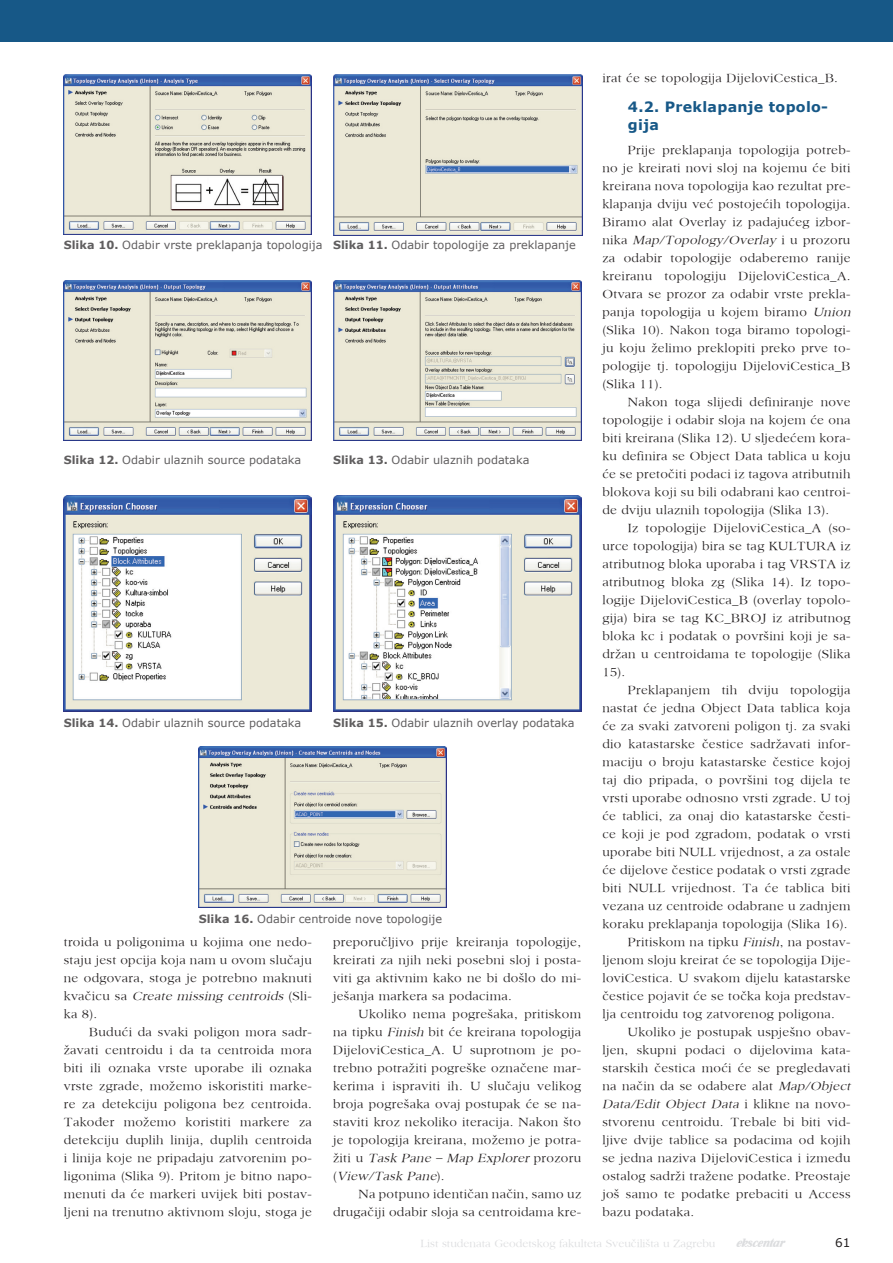
<style>
.page{position:relative;width:893px;height:1263px;background:#fff}
.page>*{position:absolute;margin:0;border:0;box-sizing:border-box;transform-origin:0 0}
.t1{font:700 14.25px/18px "Verdana";letter-spacing:.02em;color:#175887}
.t2{font:12.75px/18px "Sanford";letter-spacing:.025em;color:#231f20;text-align:justify}
.t3{font:italic 12.75px "Sanford";color:#231f20}
.t4{font:12.75px "Flamenco D";color:#dcdddf}
.t5{font:12px "Verdana";color:#231f20}
.t6{font:11.25px "Verdana";color:#605e5f}
.t7{font:11.25px "Sanford";color:#dcdddf}
.s1{font-weight:700}
.s2{font-style:italic}
.s3{font-style:normal}
</style>
<div class="page">
<img style="left:64px;top:74px;width:248px;height:161px">
<img style="left:333px;top:74px;width:249px;height:162px">
<img style="left:64px;top:280px;width:248px;height:161px">
<img style="left:333px;top:280px;width:248px;height:161px">
<img style="left:64px;top:496px;width:248px;height:216px">
<img style="left:333px;top:496px;width:248px;height:216px">
<img style="left:199px;top:747px;width:248px;height:160px">
<div style="left:0;top:0;width:893px;height:42px;background:#175887"></div>
<p class="t6" style="left:64px;top:238px;width:260px"><span class="s1">Slika 10.</span> Odabir vrste preklapanja topologija</p>
<p class="t6" style="left:333px;top:238px;width:244px"><span class="s1">Slika 11.</span> Odabir topologije za preklapanje</p>
<p class="t6" style="left:64px;top:452px;width:239px"><span class="s1">Slika 12.</span> Odabir ulaznih source podataka</p>
<p class="t6" style="left:333px;top:452px;width:198px"><span class="s1">Slika 13.</span> Odabir ulaznih podataka</p>
<p class="t6" style="left:64px;top:715px;width:239px"><span class="s1">Slika 14.</span> Odabir ulaznih source podataka</p>
<p class="t6" style="left:333px;top:715px;width:243px"><span class="s1">Slika 15.</span> Odabir ulaznih overlay podataka</p>
<p class="t6" style="left:199px;top:912px;width:245px"><span class="s1">Slika 16.</span> Odabir centroide nove topologije</p>
<p class="t2" style="left:64px;top:932px;width:250px">troida u poligonima u kojima one nedo&shy;staju jest opcija koja nam u ovom slučaju ne odgovara, stoga je potrebno maknuti kv a č i c u s a <span class="s2">Create missing centroids</span> ( S l i - ka 8).</p>
<p class="t2" style="left:64px;top:1022px;width:250px;text-indent:26px">Budući da svaki poligon mora sadr&shy;žavati centroidu i da ta centroida mora biti ili oznaka vrste uporabe ili oznaka vrste zgrade, možemo iskoristiti marke&shy;re za detekciju poligona bez centroida.<br>Također možemo koristiti markere za detekciju duplih linija, duplih centroida i linija koje ne pripadaju zatvorenim po&shy;ligonima (Slika 9). Pritom je bitno napo&shy;menuti da će markeri uvijek biti postav&shy;ljeni na trenutno aktivnom sloju, stoga je</p>
<p class="t2" style="left:333px;top:932px;width:250px">preporučljivo prije kreiranja topologije, kreirati za njih neki posebni sloj i posta&shy;viti ga aktivnim kako ne bi došlo do mi&shy;ješanja markera sa podacima.</p>
<p class="t2" style="left:333px;top:1004px;width:250px;text-indent:26px">Ukoliko nema pogrešaka, pritiskom na tipku <span class="s2">Finish</span> bit će kreirana topologija DijeloviCestica_A. U suprotnom je po&shy;trebno potražiti pogreške označene mar&shy;kerima i ispraviti ih. U slučaju velikog broja pogrešaka ovaj postupak će se na&shy;staviti kroz nekoliko iteracija. Nakon što je topologija kreirana, možemo je potra&shy;ž i t i u <span class="s2">Task Pane – Map Explorer</span> p r o z o r u ( <span class="s2">View/Task Pane</span>) .</p>
<p class="t2" style="left:333px;top:1184px;width:250px;text-align:right">Na potpuno identičan način, samo uz drugačiji odabir sloja sa centroidama kre-</p>
<p class="t2" style="left:602px;top:68px;width:237px">irat će se topologija DijeloviCestica_B.</p>
<p class="t1" style="left:628px;top:98px;width:202px">4.2. Preklapanje topolo&shy;gija</p>
<p class="t2" style="left:602px;top:140px;width:253px;text-align:left;text-indent:26px">Prije preklapanja topologija potreb&shy;no je kreirati novi sloj na kojemu će biti kreirana nova topologija kao rezultat pre&shy;klapanja dviju već postojećih topologija.<br>Biramo alat Overlay iz padajućeg izbor&shy;n i k a <span class="s2">Map/Topology/Overlay</span> i u p r o z o r u za odabir topologije odaberemo ranije kreiranu topologiju DijeloviCestica_A.<br>Otvara se prozor za odabir vrste prekla&shy;panja topologija u kojem biramo <span class="s2">Union </span>(Slika 10). Nakon toga biramo topologi&shy;ju koju želimo preklopiti preko prve to&shy;pologije tj. topologiju DijeloviCestica_B (Slika 11).</p>
<p class="t2" style="left:602px;top:392px;width:250px;text-indent:26px">Nakon toga slijedi definiranje nove topologije i odabir sloja na kojem će ona biti kreirana (Slika 12). U sljedećem kora&shy;ku definira se Object Data tablica u koju će se pretočiti podaci iz tagova atributnih blokova koji su bili odabrani kao centroi&shy;de dviju ulaznih topologija (Slika 13).</p>
<p class="t2" style="left:602px;top:518px;width:250px;text-indent:26px">Iz topologije DijeloviCestica_A (so&shy;urce topologija) bira se tag KULTURA iz atributnog bloka uporaba i tag VRSTA iz atributnog bloka zg (Slika 14). Iz topo&shy;logije DijeloviCestica_B (overlay topolo&shy;gija) bira se tag KC_BROJ iz atributnog bloka kc i podatak o površini koji je sa&shy;držan u centroidama te topologije (Slika 15).</p>
<p class="t2" style="left:628px;top:680px;width:224px">Preklapanjem tih dviju topologija</p>
<p class="t2" style="left:602px;top:698px;width:250px">nastat će jedna Object Data tablica koja</p>
<p class="t2" style="left:602px;top:716px;width:250px">će za svaki zatvoreni poligon tj. za svaki</p>
<p class="t2" style="left:602px;top:734px;width:250px">dio katastarske čestice sadržavati infor-</p>
<p class="t2" style="left:602px;top:752px;width:250px">maciju o broju katastarske čestice kojoj</p>
<p class="t2" style="left:602px;top:770px;width:250px">taj dio pripada, o površini tog dijela te</p>
<p class="t2" style="left:602px;top:788px;width:250px">vrsti uporabe odnosno vrsti zgrade. U toj</p>
<p class="t2" style="left:602px;top:806px;width:250px">će tablici, za onaj dio katastarske česti-</p>
<p class="t2" style="left:602px;top:824px;width:250px">ce koji je pod zgradom, podatak o vrsti</p>
<p class="t2" style="left:602px;top:842px;width:250px">uporabe biti NULL vrijednost, a za ostale</p>
<p class="t2" style="left:602px;top:860px;width:250px">će dijelove čestice podatak o vrsti zgrade</p>
<p class="t2" style="left:602px;top:878px;width:250px">biti NULL vrijednost. Ta će tablica biti</p>
<p class="t2" style="left:602px;top:896px;width:250px">vezana uz centroide odabrane u zadnjem</p>
<p class="t2" style="left:602px;top:914px;width:247px">koraku preklapanja topologija (Slika 16).</p>
<p class="t2" style="left:628px;top:932px;width:224px">Pritiskom na tipku <span class="s2">Finish</span>, na postav-</p>
<p class="t2" style="left:602px;top:950px;width:250px">ljenom sloju kreirat će se topologija Dije-</p>
<p class="t2" style="left:602px;top:968px;width:250px">loviCestica. U svakom dijelu katastarske</p>
<p class="t2" style="left:602px;top:986px;width:250px">čestice pojavit će se točka koja predstav-</p>
<p class="t2" style="left:602px;top:1004px;width:234px">lja centroidu tog zatvorenog poligona.</p>
<p class="t2" style="left:628px;top:1022px;width:224px">Ukoliko je postupak uspješno obav-</p>
<p class="t2" style="left:602px;top:1040px;width:250px">ljen, skupni podaci o dijelovima kata-</p>
<p class="t2" style="left:602px;top:1058px;width:250px">starskih čestica moći će se pregledavati</p>
<p class="t2" style="left:602px;top:1076px;width:253px">na način da se odabere alat <span class="s2">Map/Object</span></p>
<p class="t3" style="left:602px;top:1096px;width:250px">Data/Edit Object Data <span class="s3">i k l i k n e n a n o v o -</span></p>
<p class="t2" style="left:602px;top:1112px;width:250px">stvorenu centroidu. Trebale bi biti vid-</p>
<p class="t2" style="left:602px;top:1130px;width:250px">ljive dvije tablice sa podacima od kojih</p>
<p class="t2" style="left:602px;top:1148px;width:250px">se jedna naziva DijeloviCestica i između</p>
<p class="t2" style="left:602px;top:1166px;width:250px">ostalog sadrži tražene podatke. Preostaje</p>
<p class="t2" style="left:602px;top:1184px;width:250px">još samo te podatke prebaciti u Access</p>
<p class="t2" style="left:602px;top:1202px;width:93px">bazu podataka.</p>
<p class="t7" style="left:420px;top:1237px;width:297px">List studenata Geodetskog fakulteta Sveučilišta u Zagrebu</p>
<p class="t4" style="left:737px;top:1235px;width:50px">ekscentar</p>
<p class="t5" style="left:835px;top:1234px;width:17px">61</p>
</div>
